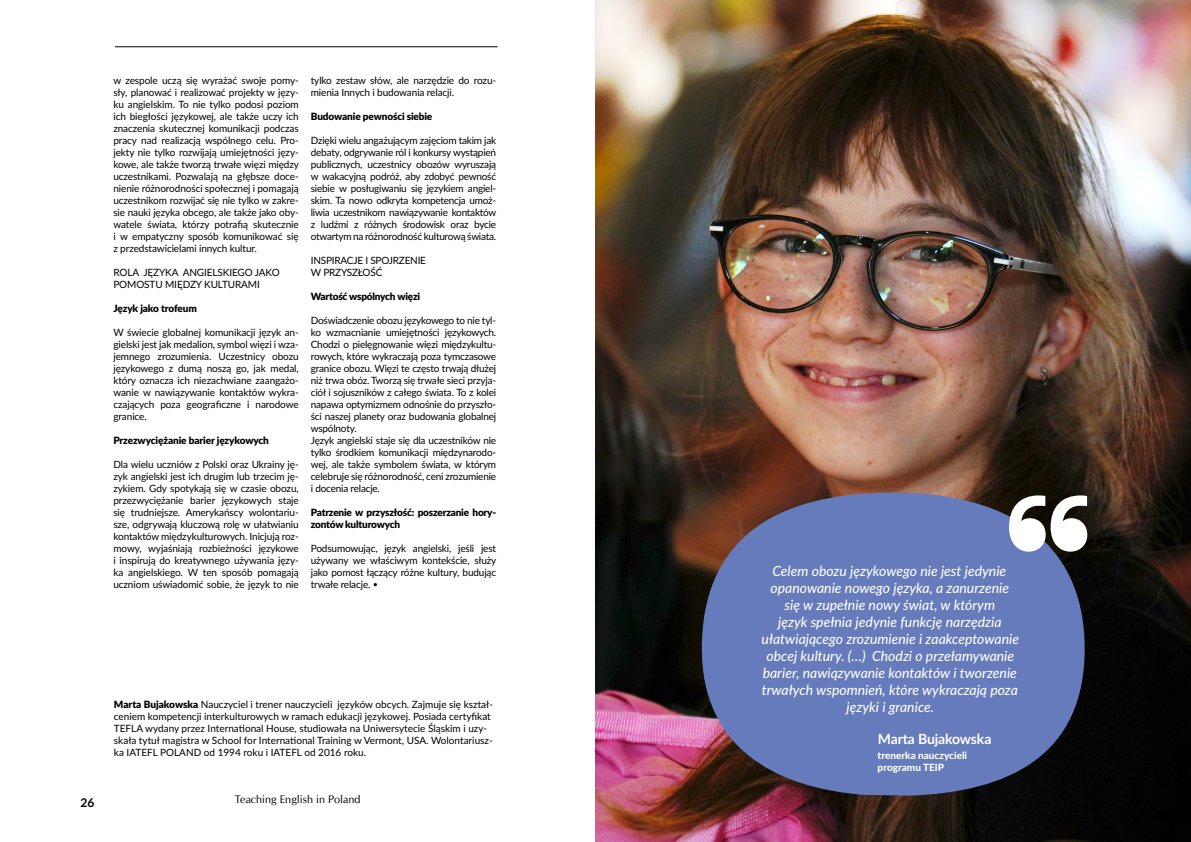
<style>
.page{position:relative;width:1191px;height:842px;background:#fff}
.page>*{position:absolute;margin:0;border:0;box-sizing:border-box;transform-origin:0 0}
.t1{font:italic 500 14px/17px "Lato";color:#fff;text-align:center}
.t2{font:700 14px "Lato";letter-spacing:-.01em;color:#fff}
.t3{font:700 12px "Lato";color:#000}
.t4{font:11px "URW Classico";color:#000}
.t5{font:10px/12px "Lato";letter-spacing:-.02em;color:#000;text-align:justify}
.t6{font:10px/12px "Lato";color:#000}
.t7{font:900 10px/12px "Lato";letter-spacing:-.02em;color:#000}
.t8{font:800 10px/12px "Lato";color:#fff}
.s1{font-family:"DIN Pro"}
.s2{font-weight:900}
</style>
<div class="page">
<hr style="left:115px;top:46px;width:382px;height:1px;background:#000">
<img style="left:595px;top:0;width:596px;height:842px">
<svg style="left:702px;top:493px;width:382px;height:302px;background:#606da4"></svg>
<svg style="left:1009px;top:495px;width:78px;height:57px"></svg>
<p class="t5" style="left:113px;top:74px;width:187px">w zespole uczą się wyrażać swoje pomy&shy;sły, planować i realizować projekty w języ&shy;ku angielskim. To nie tylko podosi poziom ich biegłości językowej, ale także uczy ich znaczenia skutecznej komunikacji podczas pracy nad realizacją wspólnego celu. Pro&shy;jekty nie tylko rozwijają umiejętności języ&shy;kowe, ale także tworzą trwałe więzi między uczestnikami. Pozwalają na głębsze doce&shy;nienie różnorodności społecznej i pomagają uczestnikom rozwijać się nie tylko w zakre&shy;sie nauki języka obcego, ale także jako oby&shy;watele świata, którzy potrafią skutecznie i w empatyczny sposób komunikować się z przedstawicielami innych kultur.</p>
<p class="t5" style="left:113px;top:266px;width:14px">Rola</p>
<p class="t5" style="left:143px;top:266px;width:47px">Języka angielskiego</p>
<p class="t5" style="left:255px;top:266px;width:8px">jako</p>
<p class="t5" style="left:113px;top:278px;width:8px">pomostu</p>
<p class="t5" style="left:165px;top:278px;width:46px">między kulturami</p>
<p class="t7" style="left:113px;top:302px;width:85px">Język jako trofeum</p>
<p class="t5" style="left:113px;top:326px;width:187px">W świecie globalnej komunikacji język an&shy;gielski jest jak medalion, symbol więzi i wza&shy;jemnego zrozumienia. Uczestnicy obozu językowego z dumą noszą go, jak medal, który oznacza ich niezachwiane zaangażo&shy;wanie w nawiązywanie kontaktów wykra&shy;czających poza geograficzne i narodowe granice.</p>
<p class="t7" style="left:113px;top:434px;width:157px">Przezwyciężanie barier językowych</p>
<p class="t5" style="left:113px;top:458px;width:187px">Dla wielu uczniów z Polski oraz Ukrainy ję&shy;zyk angielski jest ich drugim lub trzecim ję&shy;zykiem. Gdy spotykają się w czasie obozu, przezwyciężanie barier językowych staje się trudniejsze. Amerykańscy wolontariu&shy;sze, odgrywają kluczową rolę w ułatwianiu kontaktów międzykulturowych. Inicjują roz&shy;mowy, wyjaśniają rozbieżności językowe i inspirują do kreatywnego używania języ&shy;ka angielskiego. W ten sposób pomagają uczniom uświadomić sobie, że język to nie</p>
<p class="t5" style="left:311px;top:74px;width:187px">tylko zestaw słów, ale narzędzie do rozu&shy;mienia Innych i budowania relacji.</p>
<p class="t7" style="left:311px;top:110px;width:123px">Budowanie pewności siebie</p>
<p class="t5" style="left:311px;top:134px;width:187px">Dzięki wielu angażującym zajęciom takim jak debaty, odgrywanie ról i konkursy wystąpień publicznych, uczestnicy obozów wyruszają w wakacyjną podróż, aby zdobyć pewność siebie w posługiwaniu się językiem angiel&shy;skim. Ta nowo odkryta kompetencja umoż&shy;liwia uczestnikom nawiązywanie kontaktów z ludźmi z różnych środowisk oraz bycie otwartym na różnorodność kulturową świata.</p>
<p class="t5" style="left:311px;top:254px;width:9px">Inspiracje</p>
<p class="t5" style="left:311px;top:254px;width:73px;text-indent:55px">i spojrzenie w przyszłość</p>
<p class="t7" style="left:311px;top:290px;width:111px">Wartość wspólnych więzi</p>
<p class="t5" style="left:311px;top:314px;width:187px;text-align:left">Doświadczenie obozu językowego to nie tyl&shy;ko wzmacnianie umiejętności językowych.<br>Chodzi o pielęgnowanie więzi międzykultu&shy;rowych, które wykraczają poza tymczasowe granice obozu. Więzi te często trwają dłużej niż trwa obóz. Tworzą się trwałe sieci przyja&shy;ciół i sojuszników z całego świata. To z kolei napawa optymizmem odnośnie do przyszło&shy;ści naszej planety oraz budowania globalnej wspólnoty.<br>Język angielski staje się dla uczestników nie tylko środkiem komunikacji międzynarodo&shy;wej, ale także symbolem świata, w którym celebruje się różnorodność, ceni zrozumienie i docenia relacje.</p>
<p class="t7" style="left:311px;top:506px;width:187px">Patrzenie w przyszłość: poszerzanie hory&shy;zontów kulturowych</p>
<p class="t5" style="left:311px;top:542px;width:187px">Podsumowując, język angielski, jeśli jest używany we właściwym kontekście, służy jako pomost łączący różne kultury, budując trwałe relacje. <span class="s1">•</span></p>
<p class="t6" style="left:114px;top:698px;width:381px"><span class="s2">Marta Bujakowska</span> Nauczyciel i trener nauczycieli języków obcych. Zajmuje się kształ&shy;ceniem kompetencji interkulturowych w ramach edukacji językowej. Posiada certyfikat TEFLA wydany przez International House, studiowała na Uniwersytecie Śląskim i uzy&shy;skała tytuł magistra w School for International Training w Vermont, USA. Wolontariusz&shy;ka IATEFL POLAND od 1994 roku i IATEFL od 2016 roku.</p>
<p class="t3" style="left:80px;top:793px;width:15px">26</p>
<p class="t4" style="left:235px;top:792px;width:127px">Teaching English in Poland</p>
<p class="t1" style="left:761px;top:562px;width:259px">Celem obozu językowego nie jest jedynie opanowanie nowego języka, a zanurzenie się w zupełnie nowy świat, w którym<br>język spełnia jedynie funkcję narzędzia ułatwiającego zrozumienie i zaakceptowanie obcej kultury. (…) Chodzi o przełamywanie barier, nawiązywanie kontaktów i tworzenie trwałych wspomnień, które wykraczają poza języki i granice.</p>
<h1 class="t2" style="left:878px;top:729px;width:115px">Marta Bujakowska</h1>
<p class="t8" style="left:877px;top:749px;width:91px">trenerka nauczycieli programu TEIP</p>
</div>
